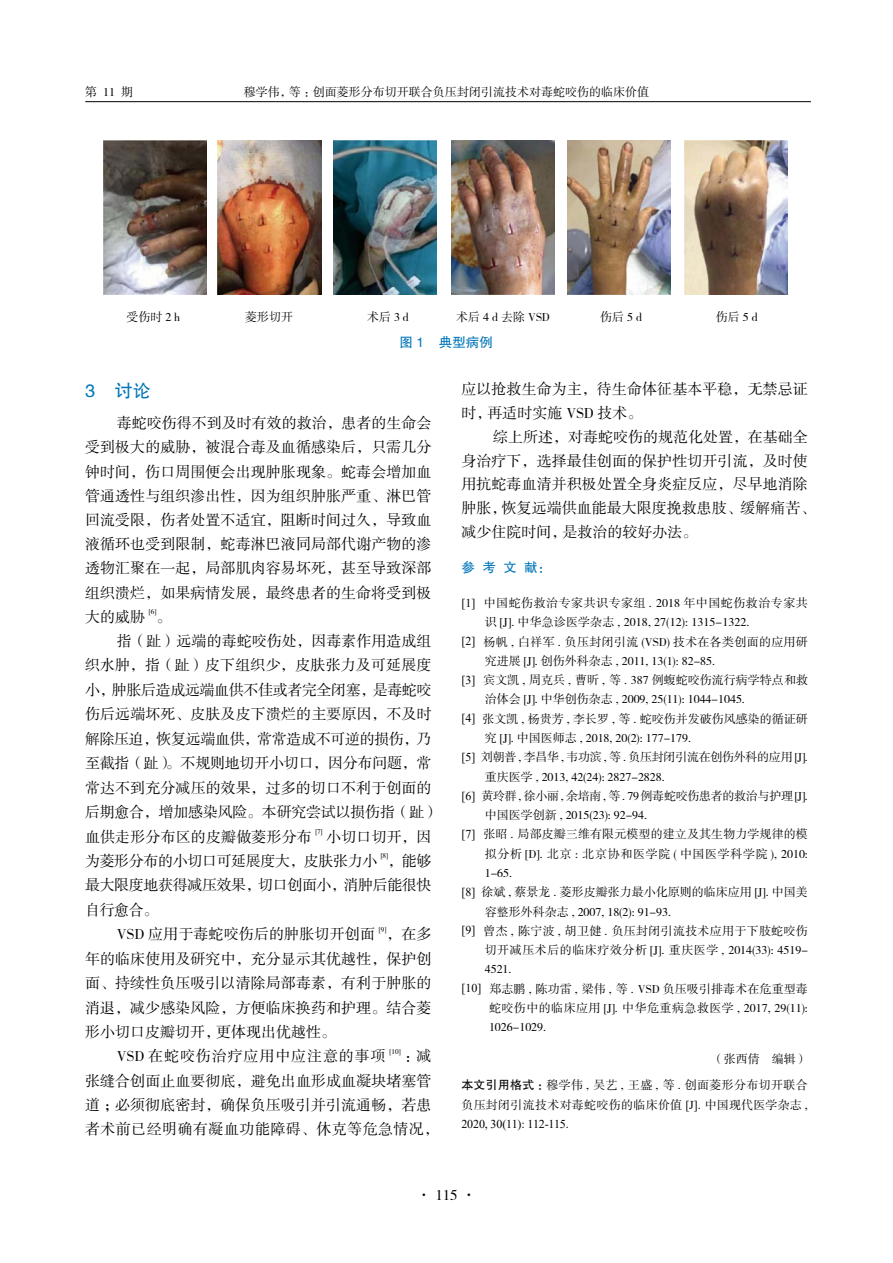
<style>
.page{position:relative;width:893px;height:1263px;background:#fff}
.page>*{position:absolute;margin:0;border:0;box-sizing:border-box;transform-origin:0 0}
.t1{font:18px "FZHTK GBK1 0";color:#0075b9}
.t2{font:15px/24.3px "FZSSK GBK1 0";letter-spacing:.005em;color:#000}
.t3{font:15px/24.5px "FZSSK GBK1 0";letter-spacing:-.025em;color:#000}
.t4{font:15px "FZSSK GBK1 0";letter-spacing:-.015em;color:#000}
.t5{font:15px "FZSSK GBK1 0";letter-spacing:.06em;color:#000}
.t6{font:13.5px "FZHTK GBK1 0";color:#0075b9}
.t7{font:12px "FZSSK GBK1 0";color:#000}
.t8{font:12px/26.4px "FZSSK GBK1 0";letter-spacing:.025em;color:#000;text-align:right}
.t9{font:12px "FZSSK GBK1 0";letter-spacing:-.025em;color:#000}
.t10{font:12px "FZSSK GBK1 0";letter-spacing:.04em;color:#000}
.t11{font:12px "FZSSK GBK1 0";letter-spacing:.045em;color:#000}
.t12{font:12px "FZSSK GBK1 0";letter-spacing:.055em;color:#000}
.t13{font:12px "Times New Roman";letter-spacing:-.01em;color:#000}
.t14{font:7.2px "FZSSK GBK1 0";color:#000}
.s1{font-family:"Times New Roman"}
.s2{font-family:"FZHTK GBK1 0"}
</style>
<div class="page">
<hr style="left:85px;top:101px;width:726px;height:1px;background:#000">
<img style="left:103px;top:140px;width:103px;height:155px">
<img style="left:218px;top:140px;width:103px;height:155px">
<img style="left:334px;top:140px;width:103px;height:155px">
<img style="left:452px;top:140px;width:103px;height:155px">
<img style="left:568px;top:140px;width:103px;height:155px">
<img style="left:685px;top:140px;width:103px;height:155px">
<p class="t7" style="left:85px;top:85px;width:49px">第 11 期</p>
<p class="t7" style="left:244px;top:85px;width:407px">穆学伟，等：创面菱形分布切开联合负压封闭引流技术对毒蛇咬伤的临床价值</p>
<p class="t7" style="left:126px;top:311px;width:55px">受伤时 2 h</p>
<p class="t7" style="left:245px;top:311px;width:50px">菱形切开</p>
<p class="t7" style="left:367px;top:311px;width:43px">术后 3 d</p>
<p class="t7" style="left:456px;top:311px;width:95px">术后 4 d 去除 VSD</p>
<p class="t7" style="left:600px;top:311px;width:43px">伤后 5 d</p>
<p class="t7" style="left:716px;top:311px;width:43px">伤后 5 d</p>
<p class="t6" style="left:400px;top:335px;width:95px">图 1 典型病例</p>
<p class="t1" style="left:85px;top:381px;width:67px">3 讨论</p>
<p class="t2" style="left:85px;top:412px;width:348px;text-align:justify;text-indent:32px">毒蛇咬伤得不到及时有效的救治，患者的生命会受到极大的威胁，被混合毒及血循感染后，只需几分钟时间，伤口周围便会出现肿胀现象。蛇毒会增加血管通透性与组织渗出性，因为组织肿胀严重、淋巴管回流受限，伤者处置不适宜，阻断时间过久，导致血液循环也受到限制，蛇毒淋巴液同局部代谢产物的渗透物汇聚在一起，局部肌肉容易坏死，甚至导致深部组织溃烂，如果病情发展，最终患者的生命将受到极大的威胁</p>
<p class="t2" style="left:461px;top:378px;width:348px;line-height:23.7px">应以抢救生命为主，待生命体征基本平稳，无禁忌证时，再适时实施 VSD 技术。</p>
<p class="t2" style="left:461px;top:426px;width:356px;line-height:23.7px;text-indent:32px">综上所述，对毒蛇咬伤的规范化处置，在基础全身治疗下，选择最佳创面的保护性切开引流，及时使用抗蛇毒血清并积极处置全身炎症反应，尽早地消除肿胀，恢复远端供血能最大限度挽救患肢、缓解痛苦、减少住院时间，是救治的较好办法。</p>
<p class="t6" style="left:461px;top:560px;width:91px">参 考 文 献：</p>
<p class="t10" style="left:461px;top:597px;width:348px"><span class="s1">[1]</span> 中国蛇伤救治专家共识专家组 . 2018 年中国蛇伤救治专家共</p>
<p class="t7" style="left:485px;top:616px;width:266px">识 [J]. 中华急诊医学杂志 , 2018, 27(12): 1315-1322.</p>
<p class="t8" style="left:461px;top:629px;width:348px"><span class="s1">[2]</span> 杨帆 , 白祥军 . 负压封闭引流 (VSD) 技术在各类创面的应用研</p>
<p class="t7" style="left:485px;top:655px;width:232px">究进展 [J]. 创伤外科杂志 , 2011, 13(1): 82-85.</p>
<p class="t7" style="left:461px;top:674px;width:348px"><span class="s1">[3]</span> 宾文凯 , 周克兵 , 曹昕 , 等 . 387 例蝮蛇咬伤流行病学特点和救</p>
<p class="t7" style="left:485px;top:693px;width:262px">治体会 [J]. 中华创伤杂志 , 2009, 25(11): 1044-1045.</p>
<p class="t7" style="left:461px;top:712px;width:348px"><span class="s1">[4]</span> 张文凯 , 杨贵芳 , 李长罗 , 等 . 蛇咬伤并发破伤风感染的循证研</p>
<p class="t7" style="left:485px;top:732px;width:208px">究 [J]. 中国医师志 , 2018, 20(2): 177-179.</p>
<p class="t9" style="left:461px;top:751px;width:348px"><span class="s1">[5]</span> 刘朝普 , 李昌华 , 韦功滨 , 等 . 负压封闭引流在创伤外科的应用 [J].</p>
<p class="t7" style="left:485px;top:770px;width:182px">重庆医学 , 2013, 42(24): 2827-2828.</p>
<p class="t9" style="left:461px;top:789px;width:348px"><span class="s1">[6]</span> 黄玲群 , 徐小丽 , 余培南 , 等 . 79 例毒蛇咬伤患者的救治与护理 [J].</p>
<p class="t7" style="left:485px;top:809px;width:164px">中国医学创新 , 2015(23): 92-94.</p>
<p class="t7" style="left:461px;top:828px;width:348px"><span class="s1">[7]</span> 张昭 . 局部皮瓣三维有限元模型的建立及其生物力学规律的模</p>
<p class="t12" style="left:485px;top:847px;width:325px">拟分析 [D]. 北京 : 北京协和医学院 ( 中国医学科学院 ), 2010:</p>
<p class="t7" style="left:485px;top:866px;width:29px">1-65.</p>
<p class="t7" style="left:461px;top:886px;width:348px"><span class="s1">[8]</span> 徐斌 , 蔡景龙 . 菱形皮瓣张力最小化原则的临床应用 [J]. 中国美</p>
<p class="t7" style="left:485px;top:905px;width:188px">容整形外科杂志 , 2007, 18(2): 91-93.</p>
<p class="t8" style="left:461px;top:918px;width:348px"><span class="s1">[9]</span> 曾杰 , 陈宁波 , 胡卫健 . 负压封闭引流技术应用于下肢蛇咬伤</p>
<p class="t11" style="left:485px;top:944px;width:325px">切开减压术后的临床疗效分析 [J]. 重庆医学 , 2014(33): 4519-</p>
<p class="t7" style="left:485px;top:963px;width:28px">4521.</p>
<p class="t7" style="left:461px;top:982px;width:348px"><span class="s1">[10]</span> 郑志鹏 , 陈功雷 , 梁伟 , 等 . VSD 负压吸引排毒术在危重型毒</p>
<p class="t10" style="left:489px;top:1001px;width:320px">蛇咬伤中的临床应用 [J]. 中华危重病急救医学 , 2017, 29(11):</p>
<p class="t7" style="left:489px;top:1021px;width:59px">1026-1029.</p>
<p class="t8" style="left:461px;top:1046px;width:348px">（张西倩 编辑）<br><span class="s2">本文引用格式：</span>穆学伟 , 吴艺 , 王盛 , 等 . 创面菱形分布切开联合</p>
<p class="t8" style="left:461px;top:1092px;width:348px">负压封闭引流技术对毒蛇咬伤的临床价值 <span class="s1">[J].</span> 中国现代医学杂志 <span class="s1">,</span></p>
<p class="t13" style="left:461px;top:1115px;width:109px">2020, 30(11): 112-115.</p>
<p class="t14" style="left:149px;top:608px;width:9px">[6]</p>
<p class="t2" style="left:156px;top:605px;width:16px">。</p>
<p class="t2" style="left:117px;top:630px;width:316px">指（趾）远端的毒蛇咬伤处，因毒素作用造成组</p>
<p class="t2" style="left:85px;top:654px;width:348px">织水肿，指（趾）皮下组织少，皮肤张力及可延展度</p>
<p class="t3" style="left:85px;top:678px;width:348px">小，肿胀后造成远端血供不佳或者完全闭塞，是毒蛇咬</p>
<p class="t2" style="left:85px;top:703px;width:348px">伤后远端坏死、皮肤及皮下溃烂的主要原因，不及时</p>
<p class="t3" style="left:85px;top:727px;width:348px">解除压迫，恢复远端血供，常常造成不可逆的损伤，乃</p>
<p class="t4" style="left:85px;top:755px;width:348px">至截指（趾）。不规则地切开小切口，因分布问题，常</p>
<p class="t2" style="left:85px;top:776px;width:348px">常达不到充分减压的效果，过多的切口不利于创面的</p>
<p class="t4" style="left:85px;top:804px;width:356px">后期愈合，增加感染风险。本研究尝试以损伤指（趾）</p>
<p class="t2" style="left:85px;top:825px;width:228px">血供走形分布区的皮瓣做菱形分布</p>
<p class="t14" style="left:315px;top:827px;width:9px">[7]</p>
<p class="t3" style="left:85px;top:825px;width:348px;text-indent:241px">小切口切开，因为菱形分布的小切口可延展度大，皮肤张力小</p>
<p class="t14" style="left:381px;top:852px;width:9px">[8]</p>
<p class="t2" style="left:388px;top:849px;width:45px">，能够</p>
<p class="t3" style="left:85px;top:874px;width:348px">最大限度地获得减压效果，切口创面小，消肿后能很快</p>
<p class="t2" style="left:85px;top:898px;width:75px">自行愈合。</p>
<p class="t2" style="left:117px;top:923px;width:260px">VSD 应用于毒蛇咬伤后的肿胀切开创面</p>
<p class="t14" style="left:379px;top:925px;width:9px">[9]</p>
<p class="t2" style="left:386px;top:923px;width:47px">，在多</p>
<p class="t2" style="left:85px;top:947px;width:348px">年的临床使用及研究中，充分显示其优越性，保护创</p>
<p class="t2" style="left:85px;top:972px;width:348px">面、持续性负压吸引以清除局部毒素，有利于肿胀的</p>
<p class="t2" style="left:85px;top:996px;width:348px">消退，减少感染风险，方便临床换药和护理。结合菱</p>
<p class="t2" style="left:85px;top:1021px;width:253px">形小切口皮瓣切开，更体现出优越性。</p>
<p class="t5" style="left:117px;top:1048px;width:270px">VSD 在蛇咬伤治疗应用中应注意的事项</p>
<p class="t14" style="left:390px;top:1047px;width:13px">[10]</p>
<p class="t2" style="left:85px;top:1045px;width:355px;text-indent:319px">：减张缝合创面止血要彻底，避免出血形成血凝块堵塞管道；必须彻底密封，确保负压吸引并引流通畅，若患者术前已经明确有凝血功能障碍、休克等危急情况，</p>
<p class="t2" style="left:417px;top:1183px;width:61px">· 115 ·</p>
</div>
